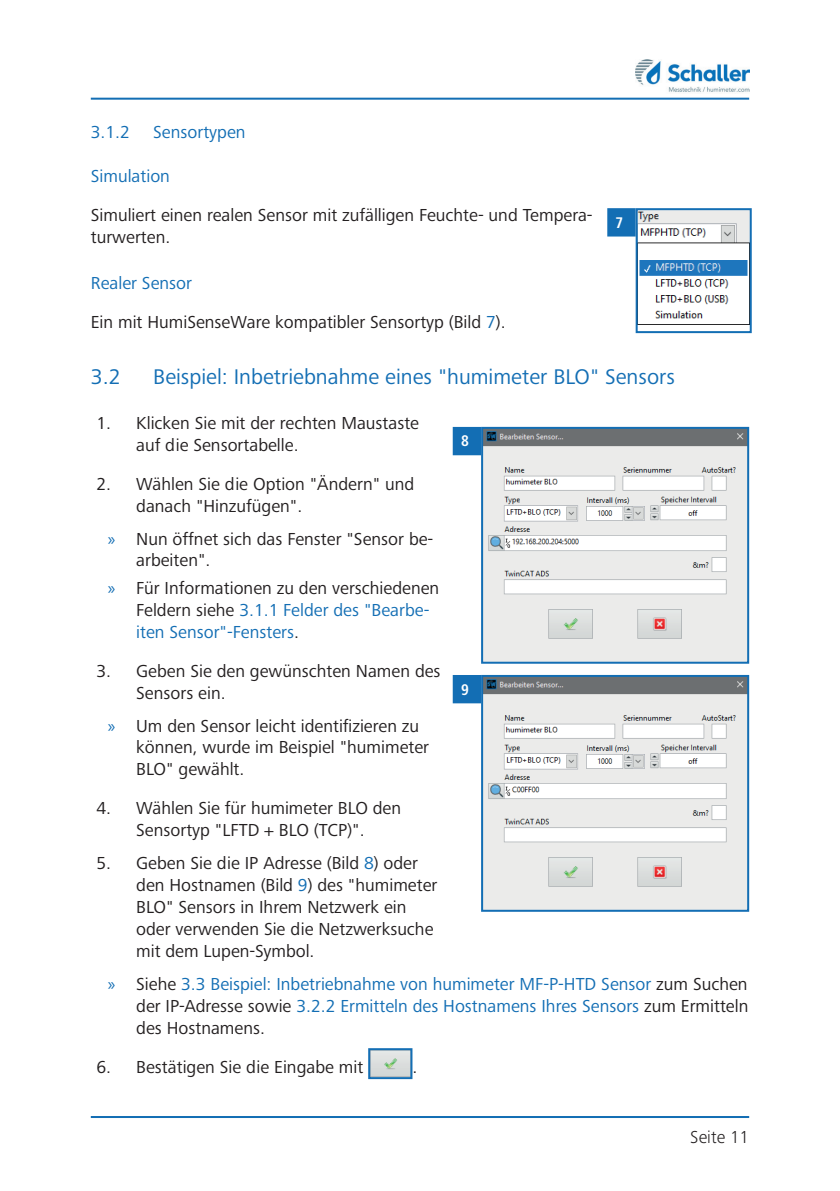
<style>
.page{position:relative;width:840px;height:1191px;background:#fff}
.page>*{position:absolute;margin:0;border:0;box-sizing:border-box;transform-origin:0 0}
.t1{font:22px "Frutiger Next Pro";color:#136eb4}
.t2{font:18px/22px "Frutiger Next Pro";color:#231f20}
.t3{font:18px/21.6px "Frutiger Next Pro";color:#136eb4;text-align:justify}
.t4{font:300 18px "Frutiger Next Pro";color:#231f20}
.t5{font:700 condensed 16px "Frutiger Next Pro";color:#fff}
.s1{color:#136eb4}
.s2{font-family:"Myriad Pro";color:#136eb4}
.s3{font-family:"Myriad Pro"}
.s4{color:#231f20}
</style>
<div class="page">
<hr style="left:91px;top:98px;width:657px;height:2px;background:#136eb4">
<hr style="left:91px;top:1116px;width:657px;height:2px;background:#136eb4">
<img style="left:635px;top:60px;width:113px;height:32px">
<img style="left:371px;top:1051px;width:38px;height:25px">
<div style="left:368px;top:1048px;width:44px;height:31px;border:2px solid #136eb4"></div>
<div style="left:608px;top:209px;width:26px;height:26px;background:#136eb4"></div>
<div style="left:607px;top:208px;width:28px;height:28px;border:2px solid #136eb4"></div>
<img style="left:638px;top:211px;width:110px;height:108px">
<div style="left:635px;top:208px;width:116px;height:125px;border:2px solid #136eb4"></div>
<div style="left:453px;top:428px;width:27px;height:26px;background:#136eb4"></div>
<div style="left:452px;top:427px;width:29px;height:28px;border:2px solid #136eb4"></div>
<img style="left:484px;top:430px;width:261px;height:230px">
<div style="left:481px;top:427px;width:267px;height:236px;border:2px solid #136eb4"></div>
<div style="left:453px;top:676px;width:27px;height:26px;background:#136eb4"></div>
<div style="left:452px;top:675px;width:29px;height:28px;border:2px solid #136eb4"></div>
<img style="left:484px;top:678px;width:261px;height:230px">
<div style="left:481px;top:675px;width:267px;height:236px;border:2px solid #136eb4"></div>
<p class="t3" style="left:91px;top:121px;width:41px">3.1.2</p>
<p class="t3" style="left:153px;top:121px;width:94px">Sensortypen</p>
<p class="t3" style="left:91px;top:165px;width:81px">Simulation</p>
<p class="t2" style="left:91px;top:204px;width:503px">Simuliert einen realen Sensor mit zufälligen Feuchte- und Tempera&shy;turwerten.</p>
<p class="t2" style="left:91px;top:263px;width:416px;line-height:39px"><span class="s1">Realer Sensor<br></span>Ein mit HumiSenseWare kompatibler Sensortyp (Bild <span class="s1">7</span>).</p>
<p class="t1" style="left:91px;top:364px;width:31px">3.2</p>
<p class="t1" style="left:153px;top:364px;width:523px">Beispiel: Inbetriebnahme eines "humimeter BLO" Sensors</p>
<p class="t2" style="left:136px;top:411px;width:284px;text-indent:-40px">1. Klicken Sie mit der rechten Maustaste auf die Sensortabelle.</p>
<p class="t2" style="left:136px;top:472px;width:279px;text-indent:-40px">2. Wählen Sie die Option "Ändern" und danach "Hinzufügen".</p>
<p class="t2" style="left:136px;top:528px;width:298px;text-indent:-28px"><span class="s2">»</span> Nun öffnet sich das Fenster "Sensor be&shy;arbeiten".</p>
<p class="t2" style="left:136px;top:577px;width:304px;text-indent:-28px"><span class="s2">»</span> Für Informationen zu den verschiedenen<br>Feldern siehe <span class="s1">3.1.1 Felder des "Bearbe&shy;iten Sensor"-Fensters</span>.</p>
<p class="t2" style="left:136px;top:660px;width:306px;text-indent:-40px">3. Geben Sie den gewünschten Namen des<br>Sensors ein.</p>
<p class="t2" style="left:136px;top:715px;width:294px;text-indent:-28px"><span class="s2">»</span> Um den Sensor leicht identifizieren zu können, wurde im Beispiel "humimeter<br>BLO" gewählt.</p>
<p class="t2" style="left:96px;top:797px;width:306px;text-align:center">4. Wählen Sie für humimeter BLO den<br>Sensortyp "LFTD + BLO (TCP)".</p>
<p class="t2" style="left:136px;top:852px;width:302px;text-indent:-40px">5. Geben Sie die IP Adresse (Bild <span class="s1">8</span>) oder den Hostnamen (Bild <span class="s1">9</span>) des "humimeter BLO" Sensors in Ihrem Netzwerk ein oder verwenden Sie die Netzwerksuche mit dem Lupen-Symbol.</p>
<p class="t3" style="left:136px;top:973px;width:613px;text-indent:-28px"><span class="s3">»</span> <span class="s4">Siehe</span> 3.3 Beispiel: Inbetriebnahme von humimeter MF-P-HTD Sensor <span class="s4">zum Suchen der IP-Adresse sowie</span> 3.2.2 Ermitteln des Hostnamens Ihres Sensors <span class="s4">zum Ermitteln des Hostnamens.</span></p>
<p class="t2" style="left:96px;top:1055px;width:268px">6. Bestätigen Sie die Eingabe mit</p>
<p class="t2" style="left:412px;top:1055px;width:6px">.</p>
<p class="t5" style="left:615px;top:213px;width:9px">7</p>
<p class="t5" style="left:461px;top:432px;width:9px">8</p>
<p class="t5" style="left:461px;top:680px;width:9px">9</p>
<p class="t4" style="left:690px;top:1126px;width:60px">Seite 11</p>
</div>
